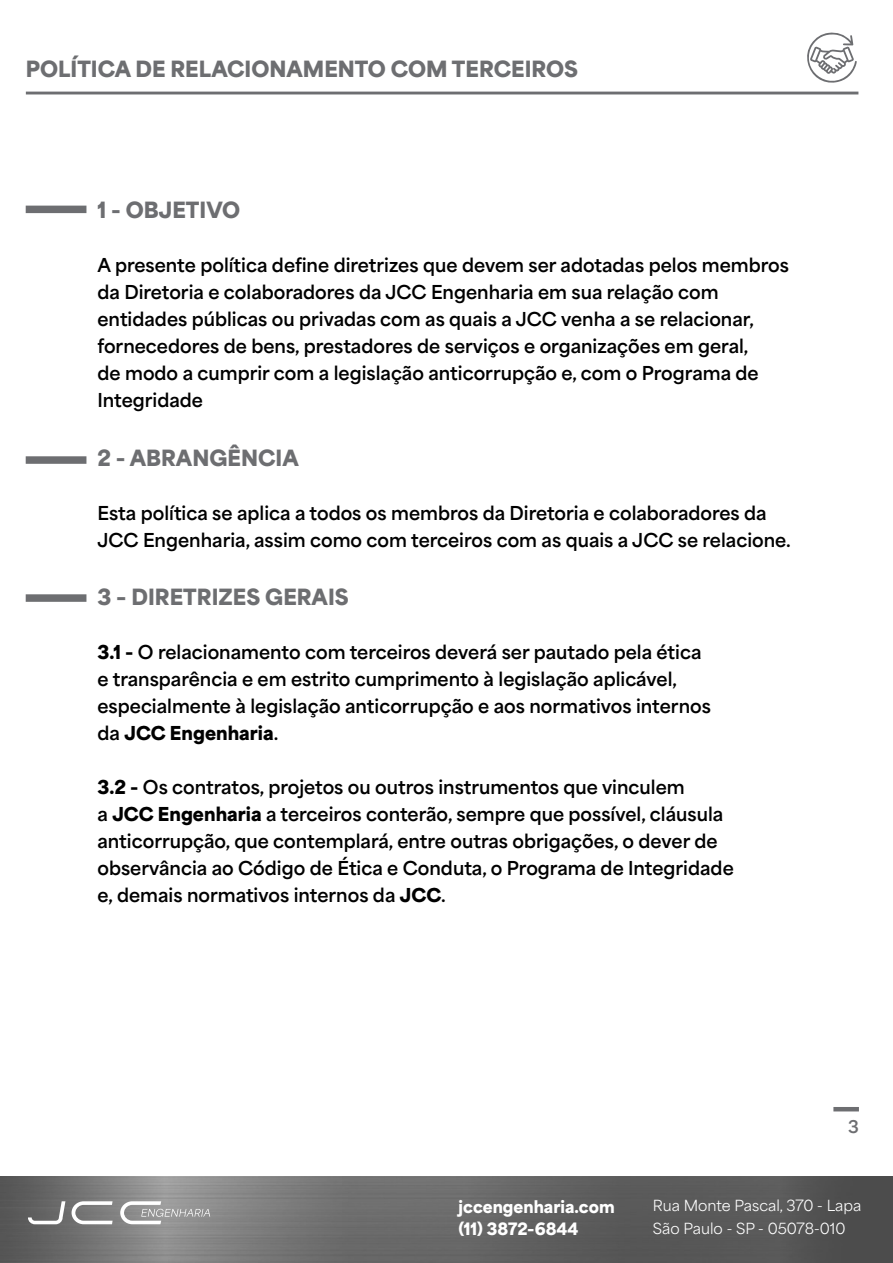
<style>
.page{position:relative;width:893px;height:1263px;background:#fff}
.page>*{position:absolute;margin:0;border:0;box-sizing:border-box;transform-origin:0 0}
.t1{font:900 21px "Area Normal";color:#6d6e71}
.t2{font:700 18px/27px "Area Normal";color:#000}
.t3{font:700 16.5px "Area Normal";color:#6d6e71}
.t4{font:900 16.05px/22.4px "Area Normal";color:#fff}
.t5{font:14.4px/22.4px "Area Normal";color:#fff}
.s1{font-weight:900}
</style>
<div class="page">
<hr style="left:26px;top:92px;width:832px;height:2px;background:#6d6e71">
<img style="left:0;top:1176px;width:893px;height:86px">
<svg style="left:28px;top:1201px;width:37px;height:23px"></svg>
<svg style="left:72px;top:1201px;width:41px;height:23px"></svg>
<svg style="left:120px;top:1201px;width:90px;height:23px;background:#aaa"></svg>
<hr style="left:833px;top:1107px;width:26px;height:4px;background:#6d6e71">
<svg style="left:807px;top:32px;width:50px;height:51px"></svg>
<div style="left:26px;top:206px;width:60px;height:7px;background:#6d6e71"></div>
<div style="left:26px;top:456px;width:60px;height:8px;background:#6d6e71"></div>
<div style="left:26px;top:594px;width:60px;height:8px;background:#6d6e71"></div>
<p class="t1" style="left:26px;top:50px;width:554px">POLÍTICA DE RELACIONAMENTO COM TERCEIROS</p>
<p class="t1" style="left:98px;top:191px;width:144px">1 - OBJETIVO</p>
<p class="t2" style="left:98px;top:250px;width:693px">A presente política define diretrizes que devem ser adotadas pelos membros da Diretoria e colaboradores da JCC Engenharia em sua relação com entidades públicas ou privadas com as quais a JCC venha a se relacionar, fornecedores de bens, prestadores de serviços e organizações em geral,<br>de modo a cumprir com a legislação anticorrupção e, com o Programa de Integridade</p>
<p class="t1" style="left:98px;top:438px;width:203px">2 - ABRANGÊNCIA</p>
<p class="t2" style="left:98px;top:497px;width:695px">Esta política se aplica a todos os membros da Diretoria e colaboradores da<br>JCC Engenharia, assim como com terceiros com as quais a JCC se relacione.</p>
<p class="t1" style="left:98px;top:578px;width:253px">3 – DIRETRIZES GERAIS</p>
<p class="t2" style="left:98px;top:637px;width:615px"><span class="s1">3.1 -</span> O relacionamento com terceiros deverá ser pautado pela ética e transparência e em estrito cumprimento à legislação aplicável, especialmente à legislação anticorrupção e aos normativos internos da <span class="s1">JCC Engenharia</span>.</p>
<p class="t2" style="left:98px;top:772px;width:638px"><span class="s1">3.2 -</span> Os contratos, projetos ou outros instrumentos que vinculem<br>a <span class="s1">JCC Engenharia</span> a terceiros conterão, sempre que possível, cláusula anticorrupção, que contemplará, entre outras obrigações, o dever de observância ao Código de Ética e Conduta, o Programa de Integridade e, demais normativos internos da <span class="s1">JCC</span>.</p>
<p class="t3" style="left:848px;top:1111px;width:12px">3</p>
<p class="t4" style="left:459px;top:1194px;width:158px">jccengenharia.com (11) 3872-6844</p>
<p class="t5" style="left:653px;top:1193px;width:210px">Rua Monte Pascal, 370 - Lapa<br>São Paulo - SP - 05078-010</p>
</div>
